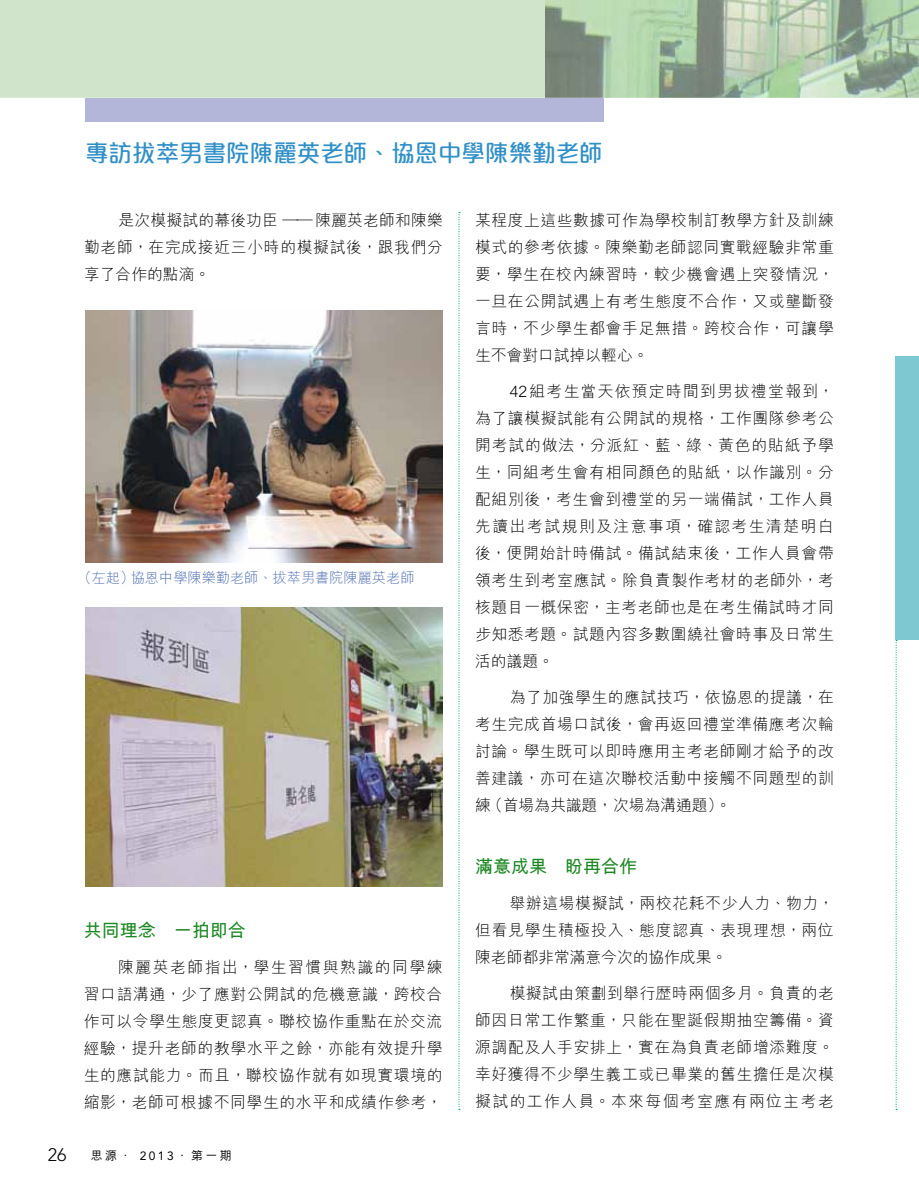
<style>
.page{position:relative;width:919px;height:1195px;background:#fff}
.page>*{position:absolute;margin:0;border:0;box-sizing:border-box;transform-origin:0 0}
.t1{font:500 24px "M Elle HK";color:#308fc7}
.t2{font:700 18px "M Hei HK";color:#1c8823}
.t3{font:300 18px "Avenir LT Std";color:#000}
.t4{font:300 15.75px/27px "M Hei HK";letter-spacing:.04em;color:#000;text-align:justify}
.t5{font:300 14.25px "M Hei HK";letter-spacing:-.005em;color:#5271b4}
.t6{font:500 12px "M Hei HK";color:#000}
.s1{font-family:"Avenir LT Std";font-weight:400}
</style>
<div class="page">
<div style="left:0;top:0;width:545px;height:98px;background:#cfe4cb"></div>
<img style="left:545px;top:0;width:373px;height:98px">
<svg style="left:458px;top:212px;width:2px;height:898px"></svg>
<svg style="left:895px;top:640px;width:2px;height:470px"></svg>
<img style="left:85px;top:310px;width:358px;height:252px">
<img style="left:85px;top:608px;width:357px;height:278px">
<div style="left:895px;top:356px;width:23px;height:284px;background:#7ec8d1"></div>
<div style="left:85px;top:98px;width:518px;height:23px;background:#b4b6d9"></div>
<h1 class="t1" style="left:85px;top:137px;width:519px">專訪拔萃男書院陳麗英老師、協恩中學陳樂勤老師</h1>
<p class="t4" style="left:84px;top:206px;width:360px;text-indent:34px">是次模擬試的幕後功臣 ── 陳麗英老師和陳樂勤老師，在完成接近三小時的模擬試後，跟我們分享了合作的點滴。</p>
<p class="t5" style="left:78px;top:568px;width:338px">（左起）協恩中學陳樂勤老師、拔萃男書院陳麗英老師</p>
<p class="t2" style="left:84px;top:917px;width:163px">共同理念　一拍即合</p>
<p class="t4" style="left:84px;top:952px;width:360px;text-indent:34px">陳麗英老師指出，學生習慣與熟識的同學練習口語溝通，少了應對公開試的危機意識，跨校合作可以令學生態度更認真。聯校協作重點在於交流經驗，提升老師的教學水平之餘，亦能有效提升學生的應試能力。而且，聯校協作就有如現實環境的縮影，老師可根據不同學生的水平和成績作參考，</p>
<p class="t3" style="left:48px;top:1144px;width:20px">26</p>
<p class="t6" style="left:167px;top:1147px;width:8px">2</p>
<p class="t6" style="left:205px;top:1147px;width:13px">二</p>
<p class="t6" style="left:91px;top:1147px;width:143px">思源． <span class="s1">2013</span>．第一期</p>
<p class="t4" style="left:475px;top:206px;width:360px">某程度上這些數據可作為學校制訂教學方針及訓練模式的參考依據。陳樂勤老師認同實戰經驗非常重要，學生在校內練習時，較少機會遇上突發情況，一旦在公開試遇上有考生態度不合作，又或壟斷發言時，不少學生都會手足無措。跨校合作，可讓學生不會對口試掉以輕心。</p>
<p class="t4" style="left:475px;top:377px;width:360px;text-indent:34px">42組考生當天依預定時間到男拔禮堂報到，為了讓模擬試能有公開試的規格，工作團隊參考公開考試的做法，分派紅、藍、綠、黃色的貼紙予學生，同組考生會有相同顏色的貼紙，以作識別。分配組別後，考生會到禮堂的另一端備試，工作人員先讀出考試規則及注意事項，確認考生清楚明白後，便開始計時備試。備試結束後，工作人員會帶領考生到考室應試。除負責製作考材的老師外，考核題目一概保密，主考老師也是在考生備試時才同步知悉考題。試題內容多數圍繞社會時事及日常生活的議題。</p>
<p class="t4" style="left:475px;top:683px;width:360px;text-indent:34px">為了加強學生的應試技巧，依協恩的提議，在考生完成首場口試後，會再返回禮堂準備應考次輪討論。學生既可以即時應用主考老師剛才給予的改善建議，亦可在這次聯校活動中接觸不同題型的訓練（首場為共識題，次場為溝通題）。</p>
<p class="t2" style="left:475px;top:853px;width:163px">滿意成果　盼再合作</p>
<p class="t4" style="left:475px;top:889px;width:360px;text-indent:34px">舉辦這場模擬試，兩校花耗不少人力、物力，但看見學生積極投入、態度認真、表現理想，兩位陳老師都非常滿意今次的協作成果。</p>
<p class="t4" style="left:475px;top:979px;width:360px;text-indent:34px">模擬試由策劃到舉行歴時兩個多月。負責的老師因日常工作繁重，只能在聖誕假期抽空籌備。資源調配及人手安排上，實在為負責老師增添難度。幸好獲得不少學生義工或已畢業的舊生擔任是次模擬試的工作人員。本來每個考室應有兩位主考老</p>
</div>
